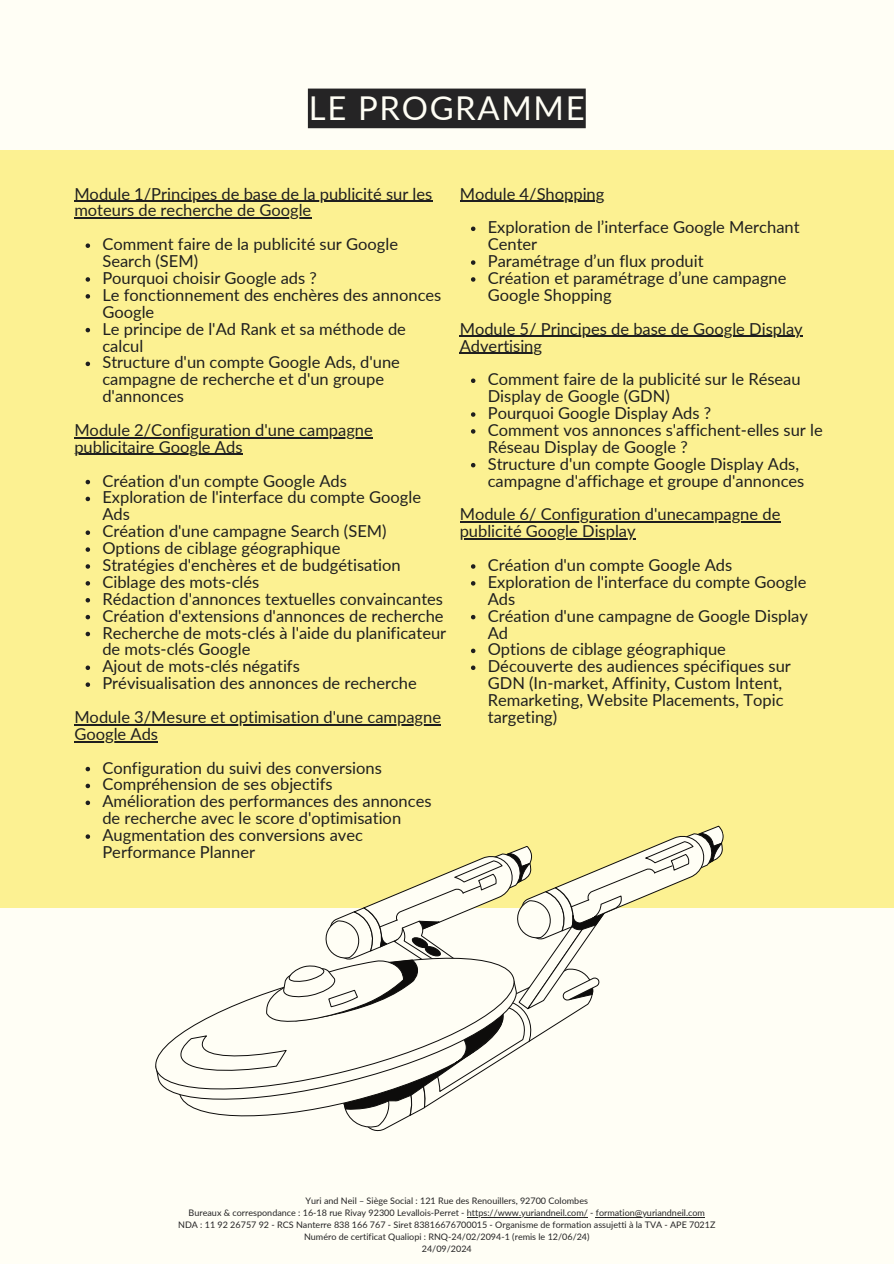
<style>
.page{position:relative;width:894px;height:1264px;background:#fff}
.page>*{position:absolute;margin:0;border:0;box-sizing:border-box;transform-origin:0 0}
.t1{font:32.85px "Lato";letter-spacing:.05em;color:#fffef5}
.t2{font:16.5px/16.8px "Lato";color:#1f1f1f}
.t3{font:9px/12px "Lato";color:#252425;text-align:center}
</style>
<div class="page">
<div style="left:0;top:0;width:893px;height:1263px;background:#fffef5"></div>
<div style="left:0;top:150px;width:893px;height:758px;background:#fcf192"></div>
<hr style="left:74px;top:201px;width:358px;height:1px;background:#1f1f1f">
<hr style="left:74px;top:217px;width:237px;height:2px;background:#1f1f1f">
<svg style="left:86px;top:243px;width:4px;height:5px"></svg>
<svg style="left:86px;top:277px;width:4px;height:5px"></svg>
<svg style="left:86px;top:294px;width:4px;height:4px"></svg>
<svg style="left:86px;top:328px;width:4px;height:4px"></svg>
<svg style="left:86px;top:361px;width:4px;height:5px"></svg>
<hr style="left:74px;top:437px;width:299px;height:1px;background:#1f1f1f">
<hr style="left:74px;top:454px;width:168px;height:1px;background:#1f1f1f">
<svg style="left:86px;top:480px;width:4px;height:4px"></svg>
<svg style="left:86px;top:496px;width:4px;height:5px"></svg>
<svg style="left:86px;top:530px;width:4px;height:5px"></svg>
<svg style="left:86px;top:547px;width:4px;height:5px"></svg>
<svg style="left:86px;top:564px;width:4px;height:4px"></svg>
<svg style="left:86px;top:581px;width:4px;height:4px"></svg>
<svg style="left:86px;top:598px;width:4px;height:4px"></svg>
<svg style="left:86px;top:615px;width:4px;height:4px"></svg>
<svg style="left:86px;top:631px;width:4px;height:5px"></svg>
<svg style="left:86px;top:665px;width:4px;height:5px"></svg>
<svg style="left:86px;top:682px;width:4px;height:5px"></svg>
<hr style="left:74px;top:724px;width:367px;height:1px;background:#1f1f1f">
<hr style="left:74px;top:741px;width:84px;height:1px;background:#1f1f1f">
<svg style="left:86px;top:766px;width:4px;height:5px"></svg>
<svg style="left:86px;top:783px;width:4px;height:5px"></svg>
<svg style="left:86px;top:800px;width:4px;height:5px"></svg>
<svg style="left:86px;top:834px;width:4px;height:4px"></svg>
<hr style="left:459px;top:201px;width:145px;height:1px;background:#1f1f1f">
<svg style="left:471px;top:226px;width:4px;height:5px"></svg>
<svg style="left:471px;top:260px;width:4px;height:5px"></svg>
<svg style="left:471px;top:277px;width:4px;height:5px"></svg>
<hr style="left:459px;top:336px;width:343px;height:1px;background:#1f1f1f">
<hr style="left:459px;top:352px;width:83px;height:2px;background:#1f1f1f">
<svg style="left:471px;top:378px;width:4px;height:5px"></svg>
<svg style="left:471px;top:412px;width:4px;height:5px"></svg>
<svg style="left:471px;top:429px;width:4px;height:4px"></svg>
<svg style="left:471px;top:463px;width:4px;height:4px"></svg>
<hr style="left:459px;top:521px;width:321px;height:1px;background:#1f1f1f">
<hr style="left:459px;top:538px;width:176px;height:1px;background:#1f1f1f">
<svg style="left:471px;top:564px;width:4px;height:4px"></svg>
<svg style="left:471px;top:581px;width:4px;height:4px"></svg>
<svg style="left:471px;top:615px;width:4px;height:4px"></svg>
<svg style="left:471px;top:648px;width:4px;height:5px"></svg>
<svg style="left:471px;top:665px;width:4px;height:5px"></svg>
<hr style="left:467px;top:1217px;width:120px;height:1px;background:#252425">
<hr style="left:595px;top:1217px;width:109px;height:1px;background:#252425">
<div style="left:308px;top:89px;width:277px;height:39px;background:#252425"></div>
<svg style="left:177px;top:825px;width:547px;height:307px"></svg>
<p class="t1" style="left:309px;top:88px;width:277px">LE PROGRAMME</p>
<h1 class="t2" style="left:74px;top:185px;width:359px">Module 1/Principes de base de la publicité sur les</h1>
<h2 class="t2" style="left:102px;top:193px;width:297px;line-height:33.8px;text-indent:-28px">moteurs de recherche de Google<br>Comment faire de la publicité sur Google</h2>
<p class="t2" style="left:102px;top:252px;width:216px">Search (SEM)<br>Pourquoi choisir Google ads ?</p>
<p class="t2" style="left:102px;top:286px;width:340px">Le fonctionnement des enchères des annonces<br>Google</p>
<p class="t2" style="left:102px;top:320px;width:305px">Le principe de l'Ad Rank et sa méthode de calcul</p>
<p class="t2" style="left:102px;top:353px;width:299px">Structure d'un compte Google Ads, d'une campagne de recherche et d'un groupe d'annonces</p>
<p class="t2" style="left:74px;top:421px;width:300px">Module 2/Configuration d'une campagne</p>
<h2 class="t2" style="left:102px;top:429px;width:246px;line-height:33.8px;text-indent:-28px">publicitaire Google Ads<br>Création d'un compte Google Ads</h2>
<p class="t2" style="left:102px;top:488px;width:320px">Exploration de l'interface du compte Google<br>Ads</p>
<p class="t2" style="left:102px;top:522px;width:285px">Création d'une campagne Search (SEM)</p>
<p class="t2" style="left:102px;top:539px;width:239px">Options de ciblage géographique</p>
<p class="t2" style="left:102px;top:556px;width:300px">Stratégies d'enchères et de budgétisation</p>
<p class="t2" style="left:102px;top:573px;width:158px">Ciblage des mots-clés</p>
<p class="t2" style="left:102px;top:590px;width:342px">Rédaction d'annonces textuelles convaincantes</p>
<p class="t2" style="left:102px;top:607px;width:343px">Création d'extensions d'annonces de recherche</p>
<p class="t2" style="left:102px;top:623px;width:345px">Recherche de mots-clés à l'aide du planificateur de mots-clés Google</p>
<p class="t2" style="left:102px;top:657px;width:199px">Ajout de mots-clés négatifs</p>
<p class="t2" style="left:102px;top:674px;width:316px">Prévisualisation des annonces de recherche</p>
<p class="t2" style="left:74px;top:708px;width:368px">Module 3/Mesure et optimisation d'une campagne</p>
<h2 class="t2" style="left:102px;top:716px;width:281px;line-height:33.8px;text-indent:-28px">Google Ads<br>Configuration du suivi des conversions</h2>
<p class="t2" style="left:102px;top:775px;width:232px">Compréhension de ses objectifs</p>
<p class="t2" style="left:102px;top:792px;width:330px">Amélioration des performances des annonces de recherche avec le score d'optimisation</p>
<p class="t2" style="left:102px;top:826px;width:262px">Augmentation des conversions avec<br>Performance Planner</p>
<p class="t2" style="left:459px;top:185px;width:146px">Module 4/Shopping</p>
<h2 class="t2" style="left:487px;top:218px;width:313px">Exploration de l’interface Google Merchant<br>Center</h2>
<p class="t2" style="left:487px;top:252px;width:217px">Paramétrage d’un flux produit</p>
<p class="t2" style="left:487px;top:269px;width:300px">Création et paramétrage d’une campagne<br>Google Shopping</p>
<p class="t2" style="left:459px;top:320px;width:344px">Module 5/ Principes de base de Google Display</p>
<h2 class="t2" style="left:487px;top:328px;width:314px;line-height:33.8px;text-indent:-28px">Advertising<br>Comment faire de la publicité sur le Réseau</h2>
<p class="t2" style="left:487px;top:387px;width:225px">Display de Google (GDN)<br>Pourquoi Google Display Ads ?</p>
<p class="t2" style="left:487px;top:421px;width:336px">Comment vos annonces s'affichent-elles sur le<br>Réseau Display de Google ?</p>
<p class="t2" style="left:487px;top:455px;width:318px">Structure d'un compte Google Display Ads, campagne d'affichage et groupe d'annonces</p>
<p class="t2" style="left:459px;top:505px;width:322px">Module 6/ Configuration d'unecampagne de</p>
<h2 class="t2" style="left:487px;top:514px;width:246px;line-height:33.8px;text-indent:-28px">publicité Google Display<br>Création d'un compte Google Ads</h2>
<p class="t2" style="left:487px;top:573px;width:320px">Exploration de l'interface du compte Google<br>Ads</p>
<p class="t2" style="left:487px;top:607px;width:321px">Création d'une campagne de Google Display<br>Ad</p>
<p class="t2" style="left:487px;top:640px;width:239px">Options de ciblage géographique</p>
<p class="t2" style="left:487px;top:657px;width:304px">Découverte des audiences spécifiques sur GDN (In-market, Affinity, Custom Intent, Remarketing, Website Placements, Topic targeting)</p>
<p class="t3" style="left:305px;top:1194px;width:284px">Yuri and Neil – Siège Social : 121 Rue des Renouillers, 92700 Colombes</p>
<p class="t3" style="left:188px;top:1206px;width:517px">Bureaux &amp; correspondance : 16-18 rue Rivay 92300 Levallois-Perret - https://www.yuriandneil.com/ - formation@yuriandneil.com</p>
<p class="t3" style="left:178px;top:1218px;width:538px">NDA : 11 92 26757 92 - RCS Nanterre 838 166 767 - Siret 83816676700015 - Organisme de formation assujetti à la TVA - APE 7021Z<br>Numéro de certificat Qualiopi : RNQ-24/02/2094-1 (remis le 12/06/24)<br>24/09/2024</p>
</div>
